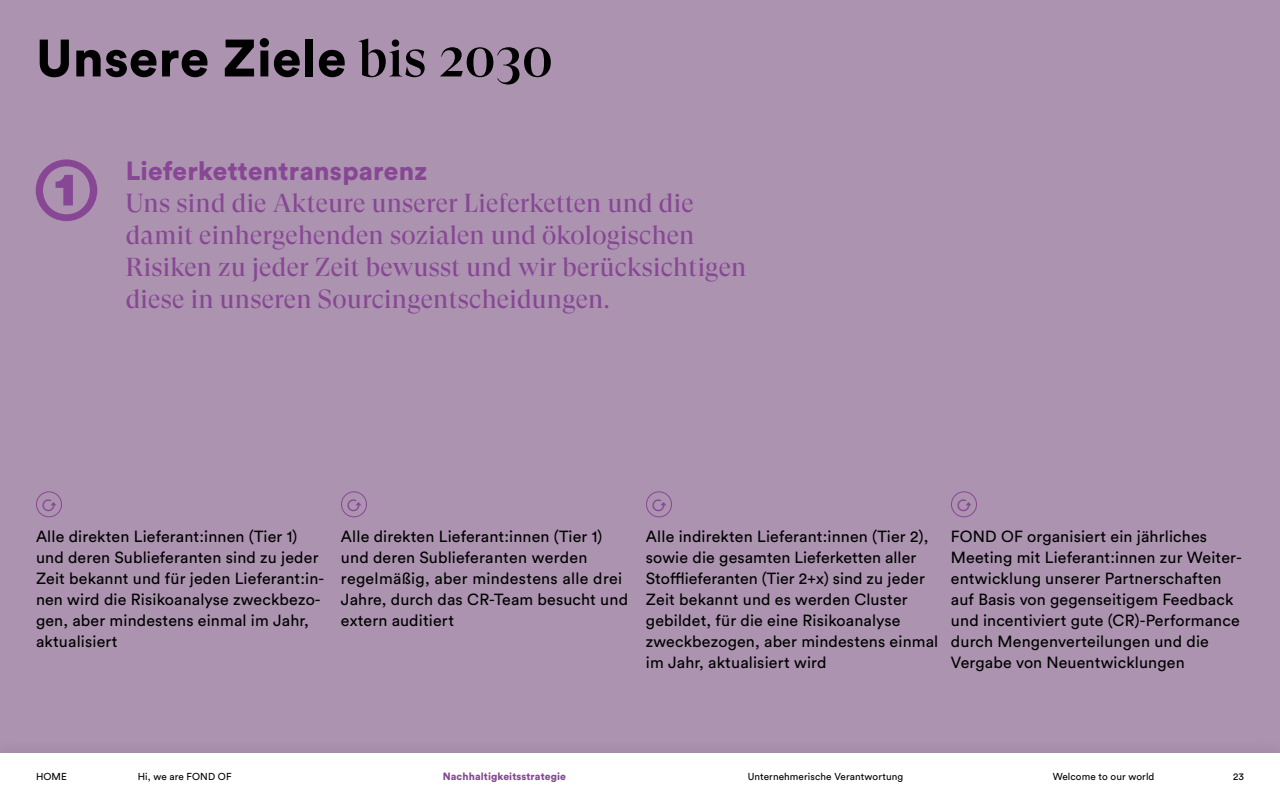
<style>
.page{position:relative;width:1280px;height:800px;background:#ac93b0}
.page>*{position:absolute;margin:0;border:0;box-sizing:border-box;transform-origin:0 0}
.t1{font:900 83.2px "Circular Pro";color:#874794}
.t2{font:900 52px "Circular Pro";letter-spacing:.01em;color:#000}
.t3{font:26px/32px "GT Super Display";letter-spacing:.01em;color:#874794}
.t4{font:900 26px "Circular Pro";letter-spacing:.01em;color:#874794}
.t5{font:16px/21px "Circular Pro";letter-spacing:.01em;color:#000}
.t6{font:900 10.4px "Circular Pro";letter-spacing:.01em;color:#874794}
.t7{font:10px "Circular Pro";letter-spacing:.01em;color:#000}
.s1{font-family:"GT Super Display";font-weight:500}
</style>
<div class="page">
<div style="left:0;top:753px;width:1280px;height:47px;background:#fff"></div>
<div style="left:646px;top:491px;width:26px;height:26px;border:1px solid #874794;border-radius:50%"></div>
<div style="left:951px;top:491px;width:26px;height:26px;border:1px solid #874794;border-radius:50%"></div>
<div style="left:341px;top:491px;width:26px;height:26px;border:1px solid #874794;border-radius:50%"></div>
<div style="left:36px;top:491px;width:26px;height:26px;border:1px solid #874794;border-radius:50%"></div>
<h2 class="t2" style="left:36px;top:22px;width:518px">Unsere Ziele <span class="s1">bis 2030</span></h2>
<h1 class="t1" style="left:32px;top:133px;width:70px">➀</h1>
<h3 class="t4" style="left:126px;top:153px;width:303px">Lieferkettentransparenz</h3>
<h3 class="t3" style="left:126px;top:188px;width:622px">Uns sind die Akteure unserer Lieferketten und die damit einhergehenden sozialen und ökologischen Risiken zu jeder Zeit bewusst und wir berücksichtigen diese in unseren Sourcingentscheidungen.</h3>
<p class="t5" style="left:36px;top:525px;width:290px">Alle direkten Lieferant:innen (Tier 1) und deren Sublieferanten sind zu jeder Zeit bekannt und für jeden Lieferant:in&shy;nen wird die Risikoanalyse zweckbezo&shy;gen, aber mindestens einmal im Jahr, aktualisiert</p>
<p class="t5" style="left:341px;top:525px;width:289px">Alle direkten Lieferant:innen (Tier 1) und deren Sublieferanten werden regelmäßig, aber mindestens alle drei Jahre, durch das CR-Team besucht und extern auditiert</p>
<p class="t5" style="left:646px;top:525px;width:294px">Alle indirekten Lieferant:innen (Tier 2), sowie die gesamten Lieferketten aller Stofflieferanten (Tier 2+x) sind zu jeder Zeit bekannt und es werden Cluster gebildet, für die eine Risikoanalyse zweckbezogen, aber mindestens einmal im Jahr, aktualisiert wird</p>
<p class="t5" style="left:951px;top:525px;width:293px">FOND OF organisiert ein jährliches Meeting mit Lieferant:innen zur Weiter&shy;entwicklung unserer Partnerschaften auf Basis von gegenseitigem Feedback und incentiviert gute (CR)-Performance durch Mengenverteilungen und die Vergabe von Neuentwicklungen</p>
<p class="t7" style="left:36px;top:770px;width:32px">HOME</p>
<p class="t7" style="left:138px;top:770px;width:95px">Hi, we are FOND OF</p>
<p class="t6" style="left:443px;top:769px;width:125px">Nachhaltigkeitsstrategie</p>
<p class="t7" style="left:748px;top:770px;width:157px">Unternehmerische Verantwortung</p>
<p class="t7" style="left:1053px;top:770px;width:103px">Welcome to our world</p>
<p class="t7" style="left:1233px;top:770px;width:12px">23</p>
</div>
